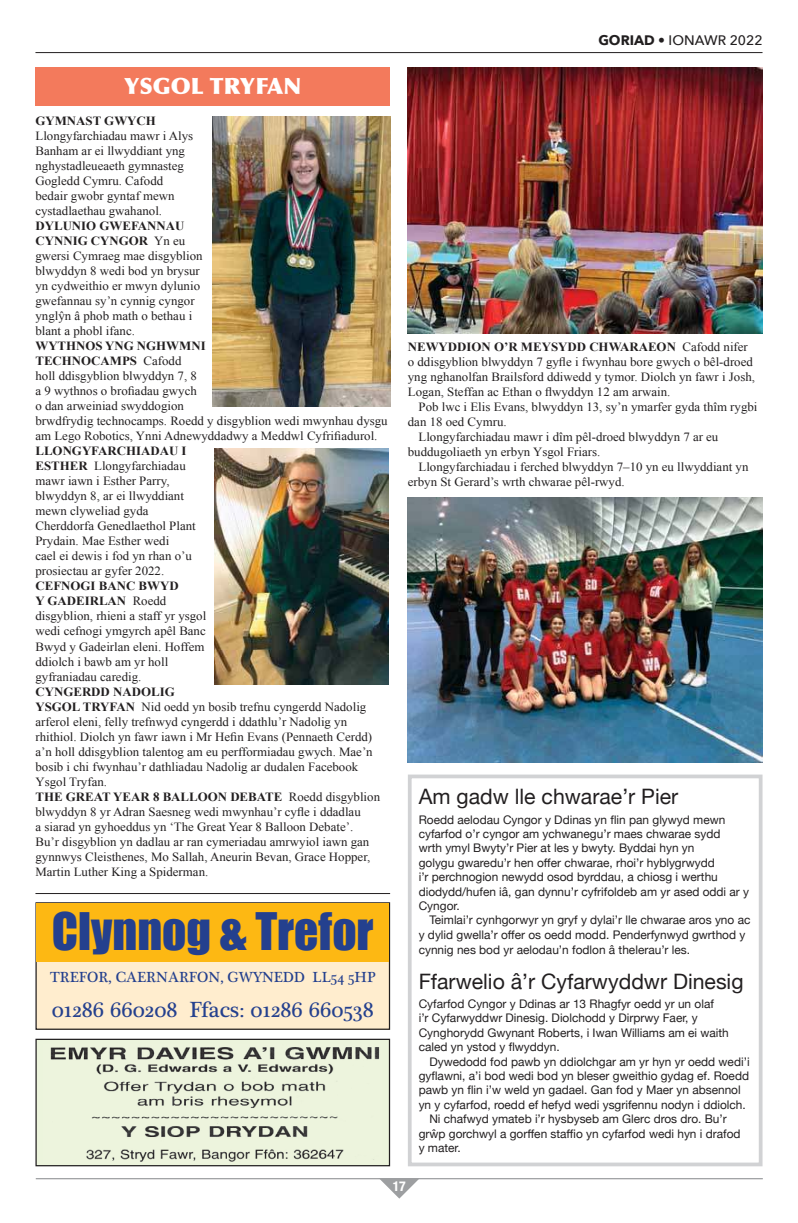
<style>
.page{position:relative;width:798px;height:1223px;background:#fff}
.page>*{position:absolute;margin:0;border:0;box-sizing:border-box;transform-origin:0 0}
.t1{font:47.5px "Impact";color:#24408e}
.t2{font:22.5px "Plantagenet Cherokee";color:#24408e}
.t3{font:900 22.5px "Optima";color:#fff}
.t4{font:21.25px "Helvetica Neue";color:#221f20}
.t5{font:15px "Plantagenet Cherokee";color:#24408e}
.t6{font:500 13.75px "Avenir Next";color:#221f20}
.t7{font:700 condensed 13.75px "Helvetica Neue";color:#fff}
.t8{font:12.5px/15px "Times New Roman";color:#221f20}
.t9{font:700 12.5px "Times New Roman";color:#221f20}
.t10{font:11.88px/14.4px "Helvetica Neue";color:#221f20}
.s1{font-weight:700}
</style>
<div class="page">
<hr style="left:36px;top:1178px;width:726px;height:1px;background:#9d9fa1">
<svg style="left:378px;top:1179px;width:41px;height:19px"></svg>
<hr style="left:35px;top:52px;width:727px;height:1px;background:#221f20">
<div style="left:36px;top:902px;width:353px;height:127px;background:#ffedce"></div>
<div style="left:35px;top:902px;width:355px;height:127px;border:1px solid #221f20"></div>
<div style="left:37px;top:903px;width:352px;height:58px;background:#fdb813"></div>
<div style="left:36px;top:1039px;width:353px;height:126px;background:#ecf4dc"></div>
<img style="left:50px;top:1047px;width:330px;height:115px">
<div style="left:35px;top:1038px;width:355px;height:128px;border:1px solid #221f20"></div>
<hr style="left:35px;top:893px;width:355px;height:1px;background:#221f20">
<div style="left:407px;top:774px;width:355px;height:392px;border:4px solid #d1d2d4"></div>
<div style="left:35px;top:67px;width:355px;height:39px;background:#f37a5c"></div>
<img style="left:213px;top:117px;width:177px;height:290px">
<img style="left:214px;top:448px;width:174px;height:236px">
<img style="left:407px;top:67px;width:355px;height:266px">
<img style="left:407px;top:497px;width:355px;height:265px">
<h2 class="t3" style="left:124px;top:73px;width:178px">YSGOL TRYFAN</h2>
<p class="t9" style="left:35px;top:112px;width:122px">GYMNAST GWYCH</p>
<p class="t8" style="left:35px;top:130px;width:159px">Llongyfarchiadau mawr i Alys<br>Banham ar ei llwyddiant yng nghystadleueaeth gymnasteg<br>Gogledd Cymru. Cafodd bedair gwobr gyntaf mewn cystadlaethau gwahanol.</p>
<p class="t8" style="left:35px;top:220px;width:169px"><span class="s1">DYLUNIO GWEFANNAU<br>CYNNIG CYNGOR</span> Yn eu gwersi Cymraeg mae disgyblion blwyddyn 8 wedi bod yn brysur yn cydweithio er mwyn dylunio gwefannau sy’n cynnig cyngor ynglŷn â phob math o bethau i blant a phobl ifanc.</p>
<p class="t8" style="left:35px;top:340px;width:353px"><span class="s1">WYTHNOS YNG NGHWMNI<br>TECHNOCAMPS</span> Cafodd<br>holl ddisgyblion blwyddyn 7, 8<br>a 9 wythnos o brofiadau gwych<br>o dan arweiniad swyddogion<br>brwdfrydig technocamps. Roedd y disgyblion wedi mwynhau dysgu am Lego Robotics, Ynni Adnewyddadwy a Meddwl Cyfrifiadurol.</p>
<p class="t8" style="left:35px;top:445px;width:162px"><span class="s1">LLONGYFARCHIADAU I<br>ESTHER</span> Llongyfarchiadau mawr iawn i Esther Parry, blwyddyn 8, ar ei llwyddiant mewn clyweliad gyda<br>Cherddorfa Genedlaethol Plant<br>Prydain. Mae Esther wedi<br>cael ei dewis i fod yn rhan o’u prosiectau ar gyfer 2022.</p>
<p class="t8" style="left:35px;top:580px;width:172px"><span class="s1">CEFNOGI BANC BWYD<br>Y GADEIRLAN</span> Roedd disgyblion, rhieni a staff yr ysgol wedi cefnogi ymgyrch apêl Banc<br>Bwyd y Gadeirlan eleni. Hoffem ddiolch i bawb am yr holl gyfraniadau caredig.</p>
<p class="t8" style="left:35px;top:685px;width:346px"><span class="s1">CYNGERDD NADOLIG<br>YSGOL TRYFAN</span> Nid oedd yn bosib trefnu cyngerdd Nadolig arferol eleni, felly trefnwyd cyngerdd i ddathlu’r Nadolig yn rhithiol. Diolch yn fawr iawn i Mr Hefin Evans (Pennaeth Cerdd) a’n holl ddisgyblion talentog am eu perfformiadau gwych. Mae’n bosib i chi fwynhau’r dathliadau Nadolig ar dudalen Facebook Ysgol Tryfan.<br><span class="s1">THE GREAT YEAR 8 BALLOON DEBATE</span> Roedd disgyblion blwyddyn 8 yr Adran Saesneg wedi mwynhau’r cyfle i ddadlau<br>a siarad yn gyhoeddus yn ‘The Great Year 8 Balloon Debate’.<br>Bu’r disgyblion yn dadlau ar ran cymeriadau amrwyiol iawn gan gynnwys Cleisthenes, Mo Sallah, Aneurin Bevan, Grace Hopper, Martin Luther King a Spiderman.</p>
<h1 class="t1" style="left:52px;top:911px;width:323px">Clynnog &amp; Trefor</h1>
<p class="t5" style="left:50px;top:971px;width:327px">TREFOR, CAERNARFON, GWYNEDD LL54 5HP</p>
<h2 class="t2" style="left:52px;top:1001px;width:323px">01286 660208 FFACS: 01286 660538</h2>
<p class="t6" style="left:598px;top:29px;width:165px"><span class="s1">GORIAd</span> • IONAWR 2022</p>
<p class="t8" style="left:407px;top:340px;width:348px"><span class="s1">NEWYDDION O’R MEYSYDD CHWARAEON</span> Cafodd nifer o ddisgyblion blwyddyn 7 gyfle i fwynhau bore gwych o bêl-droed yng nghanolfan Brailsford ddiwedd y tymor. Diolch yn fawr i Josh, Logan, Steffan ac Ethan o flwyddyn 12 am arwain.</p>
<p class="t8" style="left:418px;top:400px;width:340px">Pob lwc i Elis Evans, blwyddyn 13, sy’n ymarfer gyda thîm rygbi</p>
<p class="t8" style="left:407px;top:415px;width:100px">dan 18 oed Cymru.</p>
<p class="t8" style="left:418px;top:430px;width:301px">Llongyfarchiadau mawr i dîm pêl-droed blwyddyn 7 ar eu</p>
<p class="t8" style="left:407px;top:445px;width:194px">buddugoliaeth yn erbyn Ysgol Friars.</p>
<p class="t8" style="left:418px;top:460px;width:331px">Llongyfarchiadau i ferched blwyddyn 7–10 yn eu llwyddiant yn</p>
<p class="t8" style="left:407px;top:475px;width:218px">erbyn St Gerard’s wrth chwarae pêl-rwyd.</p>
<h3 class="t4" style="left:418px;top:787px;width:261px">Am gadw lle chwarae’r Pier</h3>
<p class="t10" style="left:418px;top:812px;width:332px">Roedd aelodau Cyngor y Ddinas yn flin pan glywyd mewn cyfarfod o’r cyngor am ychwanegu’r maes chwarae sydd<br>wrth ymyl Bwyty’r Pier at les y bwyty. Byddai hyn yn<br>golygu gwaredu’r hen offer chwarae, rhoi’r hyblygrwydd<br>i’r perchnogion newydd osod byrddau, a chiosg i werthu diodydd/hufen iâ, gan dynnu’r cyfrifoldeb am yr ased oddi ar y Cyngor.</p>
<p class="t10" style="left:418px;top:913px;width:333px;line-height:14.8px;text-indent:11px">Teimlai’r cynhgorwyr yn gryf y dylai’r lle chwarae aros yno ac y dylid gwella’r offer os oedd modd. Penderfynwyd gwrthod y cynnig nes bod yr aelodau’n fodlon â thelerau’r les.</p>
<h3 class="t4" style="left:418px;top:972px;width:326px">Ffarwelio â’r Cyfarwyddwr Dinesig</h3>
<p class="t10" style="left:418px;top:997px;width:311px">Cyfarfod Cyngor y Ddinas ar 13 Rhagfyr oedd yr un olaf<br>i’r Cyfarwyddwr Dinesig. Diolchodd y Dirprwy Faer, y Cynghorydd Gwynant Roberts, i Iwan Williams am ei waith caled yn ystod y flwyddyn.</p>
<p class="t10" style="left:429px;top:1055px;width:322px">Dywedodd fod pawb yn ddiolchgar am yr hyn yr oedd wedi’i</p>
<p class="t10" style="left:418px;top:1069px;width:332px">gyflawni, a’i bod wedi bod yn bleser gweithio gydag ef. Roedd</p>
<p class="t10" style="left:418px;top:1083px;width:323px">pawb yn flin i’w weld yn gadael. Gan fod y Maer yn absennol</p>
<p class="t10" style="left:418px;top:1098px;width:328px">yn y cyfarfod, roedd ef hefyd wedi ysgrifennu nodyn i ddiolch.</p>
<p class="t10" style="left:429px;top:1112px;width:299px">Ni chafwyd ymateb i’r hysbyseb am Glerc dros dro. Bu’r</p>
<p class="t10" style="left:418px;top:1126px;width:323px">grŵp gorchwyl a gorffen staffio yn cyfarfod wedi hyn i drafod</p>
<p class="t10" style="left:418px;top:1141px;width:44px">y mater.</p>
<p class="t7" style="left:392px;top:1174px;width:15px">17</p>
</div>
